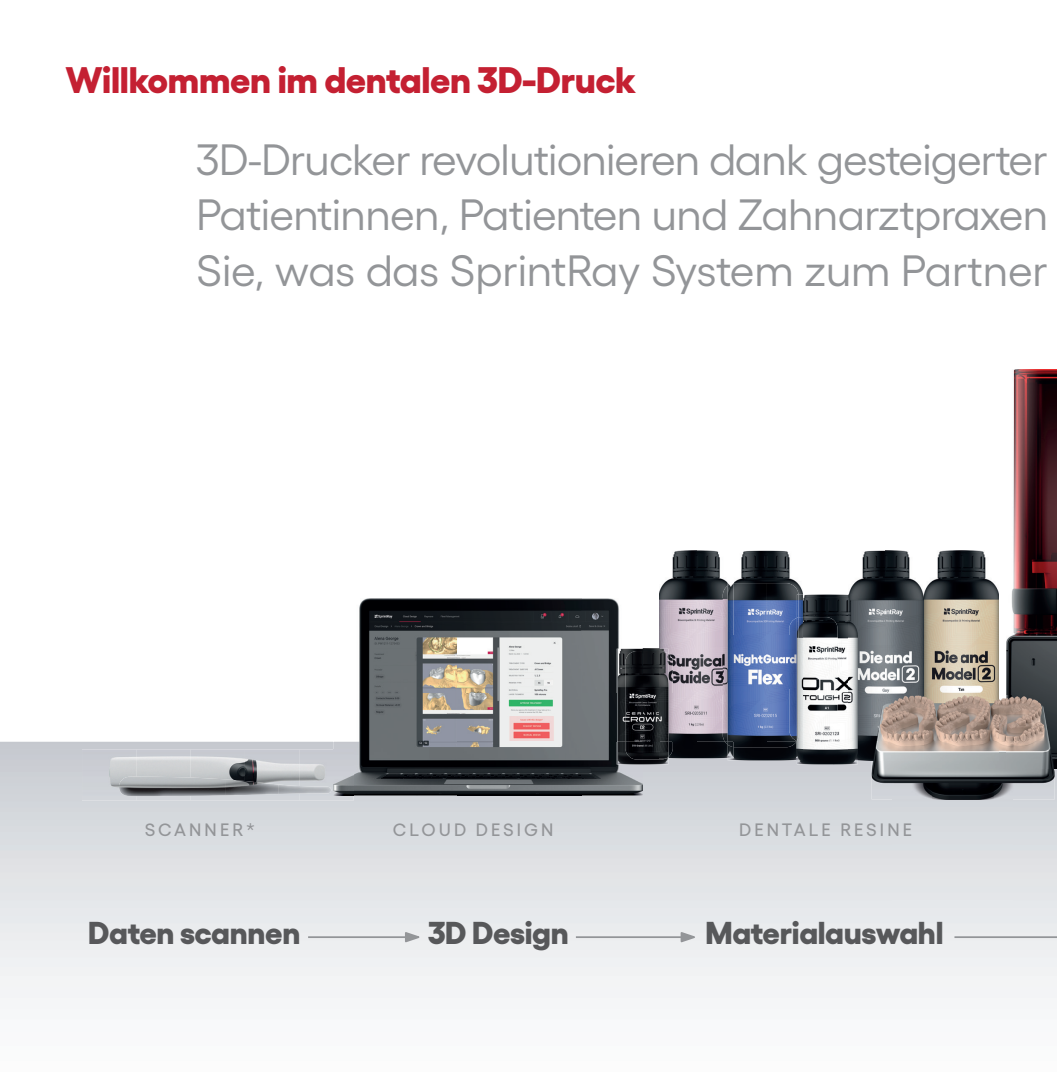
<style>
.page{position:relative;width:1057px;height:1072px;background:#fff}
.page>*{position:absolute;margin:0;border:0;box-sizing:border-box;transform-origin:0 0}
.t1{font:43.75px/55.8px "Gellix";letter-spacing:-.015em;color:#939598;text-align:justify}
.t2{font:800 36.75px "Gellix";letter-spacing:-.01em;color:#c42032}
.t3{font:800 31.5px "Gellix";letter-spacing:-.01em;color:#57585a}
.t4{font:500 17.85px "Gellix";letter-spacing:.165em;color:#939598}
</style>
<div class="page">
<img style="left:0;top:741px;width:416px;height:257px">
<img style="left:416px;top:758px;width:417px;height:240px">
<img style="left:833px;top:760px;width:59px;height:238px">
<img style="left:1013px;top:768px;width:44px;height:230px">
<img style="left:892px;top:799px;width:121px;height:199px">
<img style="left:1006px;top:369px;width:51px;height:372px">
<img style="left:1054px;top:741px;width:3px;height:27px">
<img style="left:659px;top:550px;width:68px;height:48px">
<img style="left:659px;top:598px;width:64px;height:96px">
<img style="left:673px;top:694px;width:50px;height:47px">
<img style="left:668px;top:741px;width:59px;height:17px">
<img style="left:723px;top:585px;width:4px;height:156px">
<img style="left:734px;top:550px;width:69px;height:44px">
<img style="left:727px;top:747px;width:70px;height:13px">
<img style="left:727px;top:747px;width:6px;height:11px">
<img style="left:733px;top:583px;width:65px;height:53px">
<img style="left:733px;top:636px;width:56px;height:53px">
<img style="left:733px;top:689px;width:64px;height:58px">
<img style="left:727px;top:583px;width:6px;height:158px">
<svg style="left:725px;top:741px;width:8px;height:6px"></svg>
<img style="left:923px;top:550px;width:76px;height:145px">
<img style="left:848px;top:550px;width:75px;height:48px">
<img style="left:857px;top:598px;width:66px;height:96px">
<img style="left:857px;top:694px;width:29px;height:47px">
<img style="left:886px;top:694px;width:37px;height:1px">
<img style="left:857px;top:741px;width:14px;height:19px">
<img style="left:668px;top:653px;width:5px;height:104px">
<img style="left:643px;top:758px;width:25px;height:6px">
<img style="left:616px;top:648px;width:43px;height:93px">
<svg style="left:659px;top:648px;width:9px;height:3px"></svg>
<img style="left:643px;top:741px;width:23px;height:18px">
<img style="left:659px;top:651px;width:9px;height:107px">
<hr style="left:576px;top:936px;width:112px;height:2px;background:#939598">
<svg style="left:680px;top:930px;width:16px;height:13px"></svg>
<hr style="left:308px;top:936px;width:104px;height:2px;background:#939598">
<svg style="left:404px;top:930px;width:17px;height:13px"></svg>
<hr style="left:954px;top:936px;width:103px;height:2px;background:#939598">
<img style="left:359px;top:598px;width:284px;height:96px">
<img style="left:359px;top:694px;width:257px;height:47px">
<img style="left:333px;top:741px;width:310px;height:54px">
<img style="left:616px;top:741px;width:27px;height:23px">
<img style="left:625px;top:651px;width:18px;height:108px">
<img style="left:82px;top:749px;width:271px;height:51px">
<img style="left:333px;top:749px;width:20px;height:46px">
<img style="left:119px;top:776px;width:106px;height:20px">
<img style="left:225px;top:779px;width:53px;height:16px">
<img style="left:278px;top:784px;width:53px;height:10px">
<img style="left:789px;top:617px;width:48px;height:124px">
<img style="left:803px;top:594px;width:45px;height:49px">
<img style="left:837px;top:646px;width:11px;height:45px">
<img style="left:803px;top:692px;width:45px;height:49px">
<img style="left:797px;top:741px;width:60px;height:23px">
<img style="left:797px;top:594px;width:6px;height:166px">
<img style="left:797px;top:594px;width:1px;height:147px">
<img style="left:848px;top:594px;width:9px;height:166px">
<img style="left:999px;top:695px;width:55px;height:46px">
<img style="left:871px;top:760px;width:122px;height:39px">
<img style="left:993px;top:741px;width:61px;height:58px">
<img style="left:1006px;top:741px;width:48px;height:27px">
<img style="left:871px;top:695px;width:128px;height:65px">
<p class="t2" style="left:65px;top:50px;width:572px">Willkommen im dentalen 3D-Druck</p>
<p class="t1" style="left:195px;top:127px;width:853px">3D-Drucker revolutionieren dank gesteigerter Patientinnen, Patienten und Zahnarztpraxen Sie, was das SprintRay System zum Partner</p>
<p class="t4" style="left:145px;top:815px;width:112px">SCANNER*</p>
<p class="t4" style="left:393px;top:815px;width:162px">CLOUD DESIGN</p>
<p class="t4" style="left:739px;top:815px;width:174px">DENTALE RESINE</p>
<p class="t3" style="left:88px;top:906px;width:214px">Daten scannen</p>
<p class="t3" style="left:428px;top:906px;width:142px">3D Design</p>
<p class="t3" style="left:705px;top:906px;width:239px">Materialauswahl</p>
</div>
